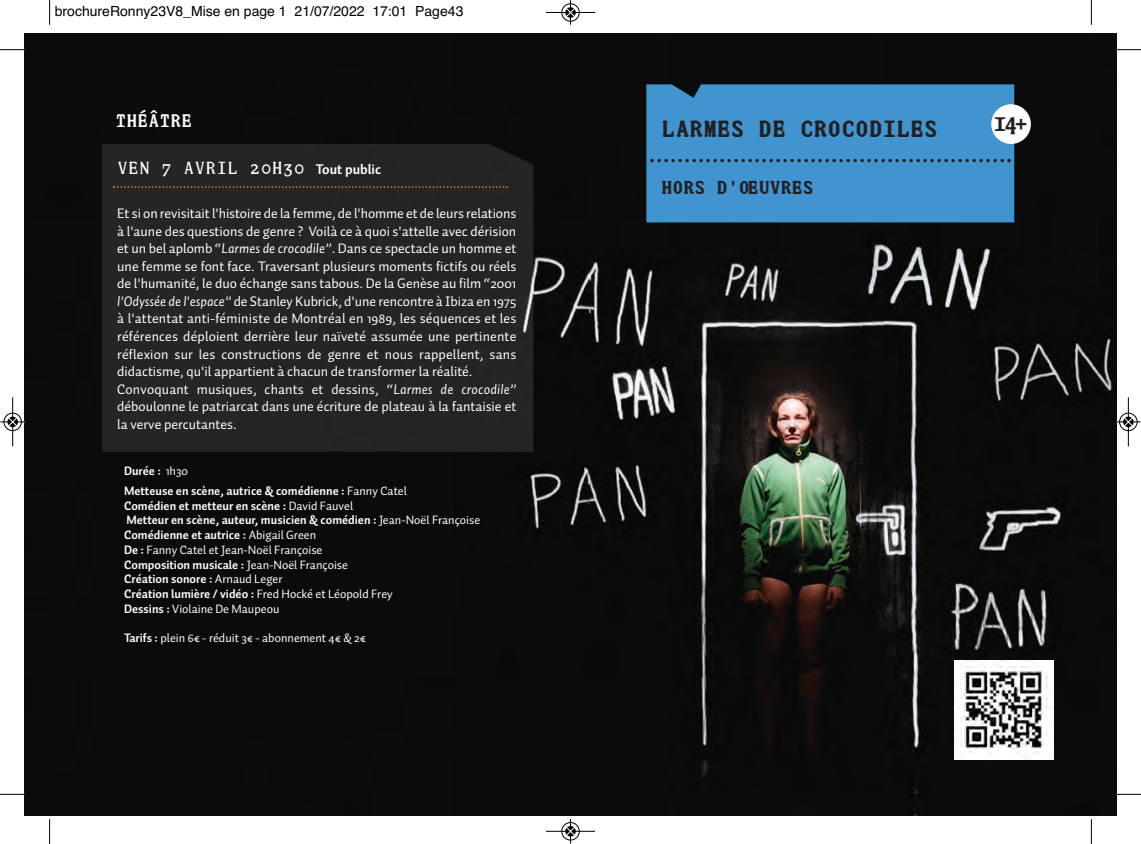
<style>
.page{position:relative;width:1141px;height:844px;background:#fff}
.page>*{position:absolute;margin:0;border:0;box-sizing:border-box;transform-origin:0 0}
.t1{font:700 28px "J Ustice Mono";color:#231f20}
.t2{font:26.25px "J Ustice Mono Title";color:#231f20}
.t3{font:21px "J Ustice Mono";color:#fff}
.t4{font:21px "J Ustice Mono Title";color:#231f20}
.t5{font:700 21px "J Ustice Mono";color:#fff}
.t6{font:14px/17.5px "Auto 1";color:#fff}
.t7{font:14px "Helvetica";color:#000}
.t8{font:700 12.25px/14.7px "Auto 1";color:#fff}
.t9{font:12.25px "Auto 1";color:#fff}
.s1{font-family:"Auto 1";font-weight:700;font-size:14px}
.s2{font-style:italic}
.s3{font-weight:400}
.s4{font-weight:700}
</style>
<div class="page">
<img style="left:25px;top:33px;width:1091px;height:782px">
<div style="left:646px;top:84px;width:368px;height:138px;background:#4194d0"></div>
<svg style="left:650px;top:159px;width:361px;height:3px"></svg>
<div style="left:102px;top:144px;width:431px;height:307px;background:#252525"></div>
<svg style="left:113px;top:186px;width:395px;height:2px"></svg>
<div style="left:991px;top:104px;width:40px;height:40px;background:#fff;border-radius:50%"></div>
<img style="left:954px;top:660px;width:100px;height:99px">
<svg style="left:49px;top:0;width:1px;height:25px"></svg>
<svg style="left:0;top:49px;width:25px;height:1px"></svg>
<svg style="left:1091px;top:0;width:1px;height:25px"></svg>
<svg style="left:1116px;top:49px;width:25px;height:1px"></svg>
<svg style="left:49px;top:819px;width:1px;height:24px"></svg>
<svg style="left:0;top:793px;width:25px;height:1px"></svg>
<svg style="left:1091px;top:819px;width:1px;height:24px"></svg>
<svg style="left:1116px;top:793px;width:25px;height:1px"></svg>
<div style="left:561px;top:3px;width:19px;height:19px;border:1px solid #fff;border-radius:50%"></div>
<hr style="left:546px;top:12px;width:49px;height:1px;background:#000">
<div style="left:562px;top:4px;width:17px;height:17px;border:1px solid #000;border-radius:50%"></div>
<svg style="left:566px;top:0;width:9px;height:25px"></svg>
<div style="left:561px;top:821px;width:19px;height:19px;border:1px solid #fff;border-radius:50%"></div>
<hr style="left:546px;top:830px;width:49px;height:1px;background:#000">
<div style="left:562px;top:822px;width:17px;height:18px;border:1px solid #000;border-radius:50%"></div>
<svg style="left:566px;top:819px;width:9px;height:24px"></svg>
<div style="left:3px;top:412px;width:19px;height:19px;border:1px solid #fff;border-radius:50%"></div>
<hr style="left:12px;top:397px;width:1px;height:49px;background:#000">
<div style="left:4px;top:413px;width:18px;height:18px;border:1px solid #000;border-radius:50%"></div>
<svg style="left:0;top:417px;width:25px;height:9px"></svg>
<div style="left:1119px;top:412px;width:19px;height:19px;border:1px solid #fff;border-radius:50%"></div>
<hr style="left:1128px;top:397px;width:1px;height:49px;background:#000">
<div style="left:1119px;top:413px;width:18px;height:18px;border:1px solid #000;border-radius:50%"></div>
<svg style="left:1116px;top:417px;width:25px;height:9px"></svg>
<p class="t7" style="left:55px;top:3px;width:410px">brochureRonny23V8_Mise en page 1 21/07/2022 17:01 Page43</p>
<h3 class="t5" style="left:115px;top:111px;width:79px">THÉÂTRE</h3>
<h3 class="t3" style="left:117px;top:154px;width:266px">VEN 7 AVRIL 20H30 <span class="s1">Tout public</span></h3>
<p class="t6" style="left:117px;top:205px;width:401px">Et si on revisitait l'histoire de la femme, de l'homme et de leurs relations à l'aune des questions de genre ? Voilà ce à quoi s'attelle avec dérision et un bel aplomb “<span class="s2">Larmes de crocodile”</span>. Dans ce spectacle un homme et une femme se font face. Traversant plusieurs moments fictifs ou réels de l'humanité, le duo échange sans tabous. De la Genèse au film “2001 <span class="s2">l'Odyssée de l'espace”</span> de Stanley Kubrick, d'une rencontre à Ibiza en 1975 à l'attentat anti-féministe de Montréal en 1989, les séquences et les références déploient derrière leur naïveté assumée une pertinente réflexion sur les constructions de genre et nous rappellent, sans didactisme, qu'il appartient à chacun de transformer la réalité.<br>Convoquant musiques, chants et dessins, “<span class="s2">Larmes de crocodile” </span>déboulonne le patriarcat dans une écriture de plateau à la fantaisie et la verve percutantes.</p>
<p class="t8" style="left:124px;top:460px;width:284px;line-height:19.9px">Durée : <span class="s3">1h30<br></span>Metteuse en scène, autrice &amp; comédienne : <span class="s3">Fanny Catel</span></p>
<p class="t8" style="left:124px;top:498px;width:358px">Comédien et metteur en scène : <span class="s3">David Fauvel<br></span>Metteur en scène, auteur, musicien &amp; comédien : <span class="s3">Jean-Noël Françoise </span>Comédienne et autrice : <span class="s3">Abigail Green<br></span>De : <span class="s3">Fanny Catel et Jean-Noël Françoise<br></span>Composition musicale : <span class="s3">Jean-Noël Françoise<br></span>Création sonore : <span class="s3">Arnaud Leger<br></span>Création lumière / vidéo : <span class="s3">Fred Hocké et Léopold Frey<br></span>Dessins : <span class="s3">Violaine De Maupeou</span></p>
<p class="t9" style="left:124px;top:630px;width:243px"><span class="s4">Tarifs :</span> plein 6€ - réduit 3€ - abonnement 4€ &amp; 2€</p>
<h2 class="t2" style="left:662px;top:112px;width:278px">LARMES DE CROCODILES</h2>
<h3 class="t4" style="left:661px;top:174px;width:154px">HORS D'OEUVRES</h3>
<h1 class="t1" style="left:993px;top:111px;width:37px">14+</h1>
</div>
